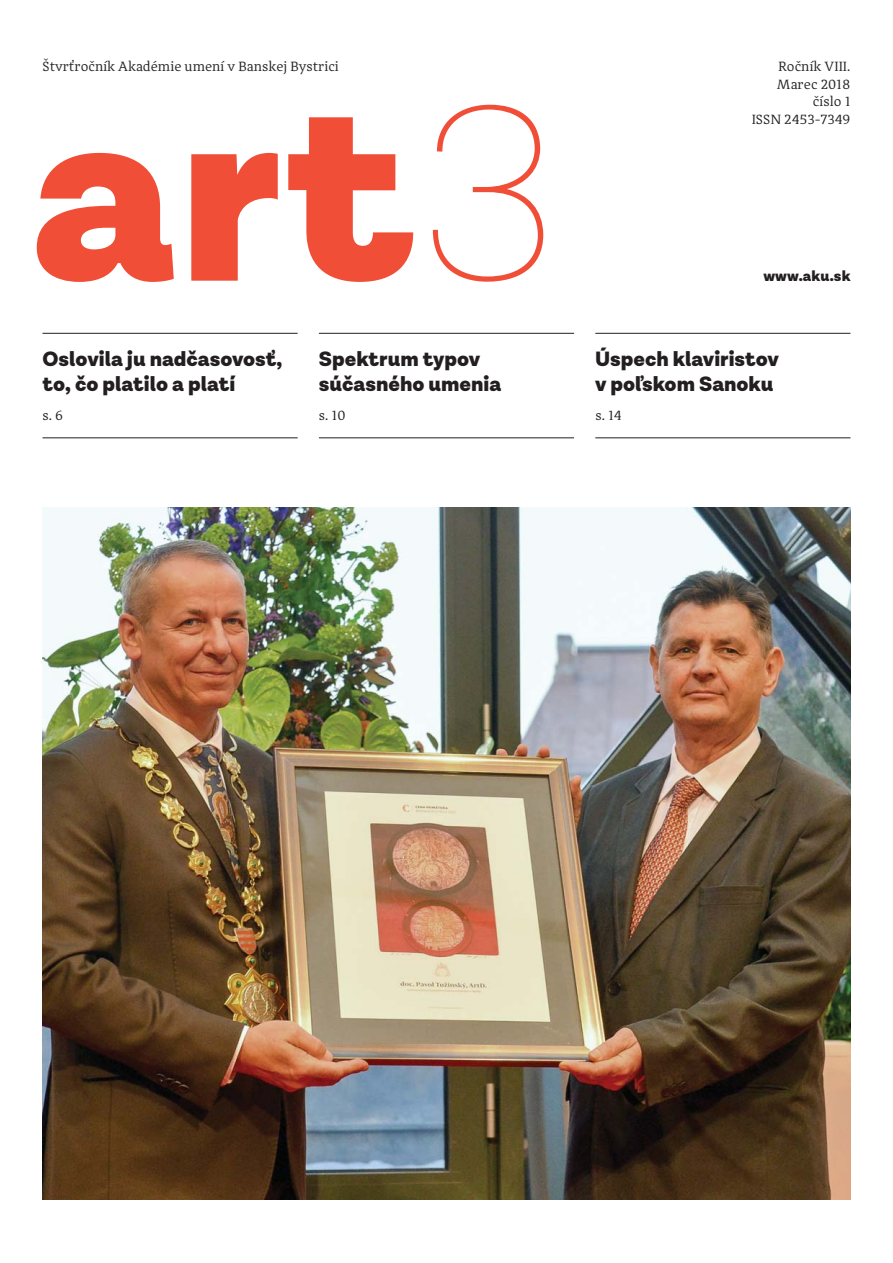
<style>
.page{position:relative;width:893px;height:1263px;background:#fff}
.page>*{position:absolute;margin:0;border:0;box-sizing:border-box;transform-origin:0 0}
.t1{font:900 258px "Lota Grotesque Alt 1";color:#f04e37}
.t2{font:900 21px/25.5px "Lota Grotesque Alt 1";color:#231f20}
.t3{font:900 15px "Lota Grotesque Alt 1";letter-spacing:.01em;color:#231f20}
.t4{font:13.8px/17.4px "Adagio Serif";color:#231f20;text-align:right}
.s1{font-weight:100}
</style>
<div class="page">
<hr style="left:43px;top:333px;width:255px;height:1px;background:#231f20">
<hr style="left:319px;top:333px;width:255px;height:1px;background:#231f20">
<hr style="left:595px;top:333px;width:255px;height:1px;background:#231f20">
<hr style="left:43px;top:437px;width:255px;height:1px;background:#231f20">
<hr style="left:319px;top:437px;width:255px;height:1px;background:#231f20">
<hr style="left:595px;top:437px;width:255px;height:1px;background:#231f20">
<img style="left:43px;top:507px;width:807px;height:692px">
<p class="t4" style="left:43px;top:59px;width:298px">Štvrťročník Akadémie umení v Banskej Bystrici</p>
<h1 class="t1" style="left:31px;top:97px;width:531px">art<span class="s1">3</span></h1>
<p class="t4" style="left:752px;top:59px;width:100px">Ročník VIII.<br>Marec 2018 číslo 1<br>ISSN 2453-7349</p>
<p class="t3" style="left:763px;top:270px;width:89px">www.aku.sk</p>
<p class="t2" style="left:319px;top:348px;width:184px">Spektrum typov súčasného umenia</p>
<p class="t2" style="left:595px;top:348px;width:185px">Úspech klaviristov v poľskom Sanoku</p>
<p class="t2" style="left:43px;top:348px;width:241px">Oslovila ju nadčasovosť, to, čo platilo a platí</p>
<p class="t4" style="left:43px;top:408px;width:22px">s. 6</p>
<p class="t4" style="left:319px;top:408px;width:28px">s. 10</p>
<p class="t4" style="left:595px;top:408px;width:28px">s. 14</p>
</div>
